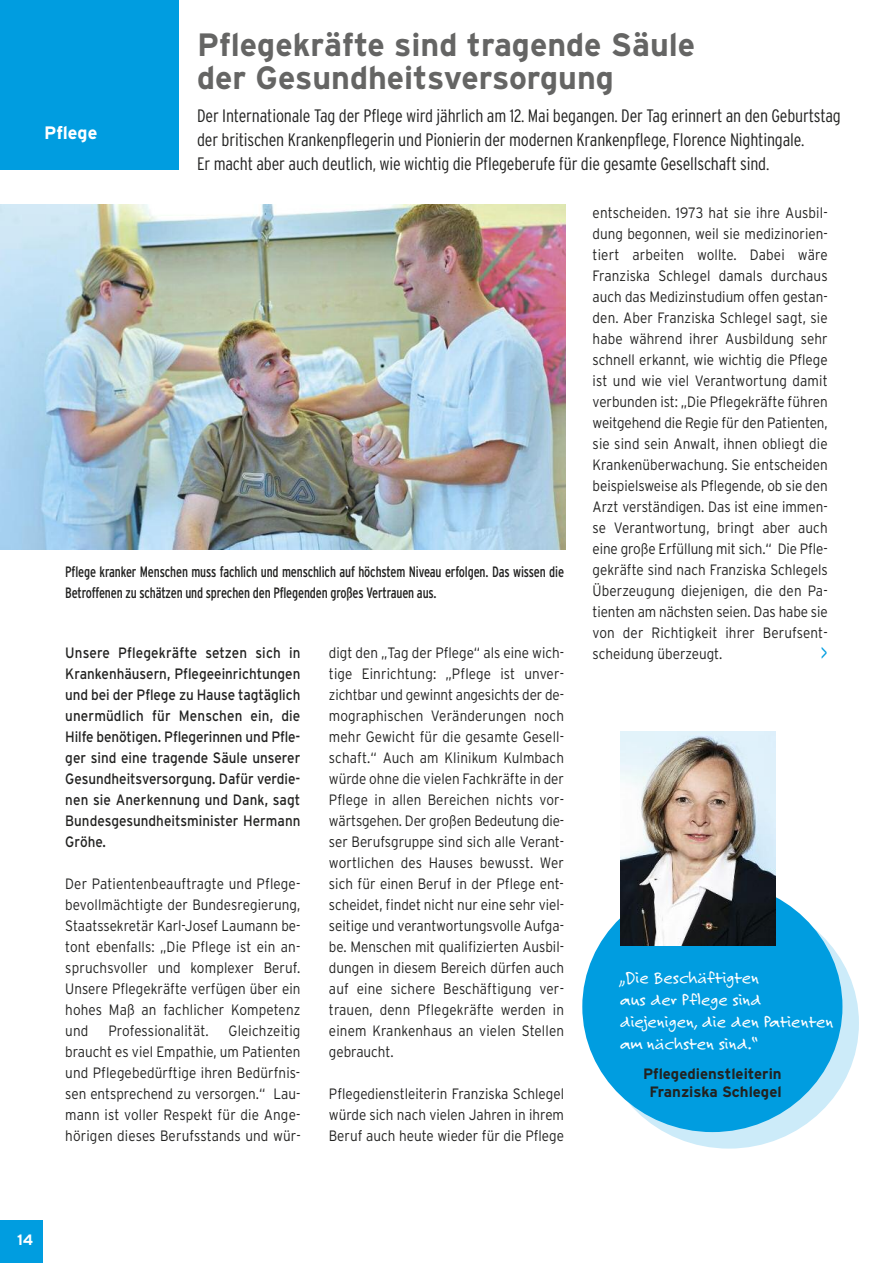
<style>
.page{position:relative;width:893px;height:1263px;background:#fff}
.page>*{position:absolute;margin:0;border:0;box-sizing:border-box;transform-origin:0 0}
.t1{font:700 32.25px/33px "Interstate";color:#656564}
.t2{font:300 21px "Interstate";color:#009de0;scale:.9 1}
.t3{font:300 condensed 18px/24px "Interstate";letter-spacing:-.01em;color:#222221}
.t4{font:18px/21.8px "Felt Tip Roman";color:#fff}
.t5{font:700 18px "Interstate";color:#fff}
.t6{font:300 15px/21px "Interstate";color:#222221;text-align:justify;scale:.9 1}
.t7{font:15px/21px "Interstate";color:#222221;text-align:justify;scale:.9 1}
.t8{font:condensed 15px/21px "Interstate";letter-spacing:-.01em;color:#222221;scale:.9 1}
.t9{font:700 15px/18px "Interstate";color:#222221;text-align:center}
.t10{font:700 15px "Interstate";color:#fff}
</style>
<div class="page">
<div style="left:0;top:1220px;width:43px;height:43px;background:#009de0"></div>
<div style="left:0;top:0;width:179px;height:170px;background:#009de0"></div>
<img style="left:0;top:204px;width:566px;height:345px">
<div style="left:599px;top:898px;width:260px;height:250px;background:#ccebf9;border-radius:50%"></div>
<div style="left:582px;top:881px;width:260px;height:251px;background:#009de0;border-radius:50%"></div>
<img style="left:621px;top:731px;width:154px;height:214px">
<p class="t5" style="left:44px;top:122px;width:55px">Pflege</p>
<h1 class="t1" style="left:197px;top:28px;width:500px">Pflegekräfte sind tragende Säule der Gesundheitsversorgung</h1>
<p class="t3" style="left:197px;top:103px;width:645px">Der Internationale Tag der Pflege wird jährlich am 12. Mai begangen. Der Tag erinnert an den Geburtstag der britischen Krankenpflegerin und Pionierin der modernen Krankenpflege, Florence Nightingale.<br>Er macht aber auch deutlich, wie wichtig die Pflegeberufe für die gesamte Gesellschaft sind.</p>
<p class="t8" style="left:65px;top:561px;width:556px">Pflege kranker Menschen muss fachlich und menschlich auf höchstem Niveau erfolgen. Das wissen die<br>Betroffenen zu schätzen und sprechen den Pflegenden großes Vertrauen aus.</p>
<p class="t7" style="left:65px;top:642px;width:263px">Unsere Pflegekräfte setzen sich in Krankenhäusern, Pflegeeinrichtungen und bei der Pflege zu Hause tagtäglich unermüdlich für Menschen ein, die Hilfe benötigen. Pflegerinnen und Pfle&shy;ger sind eine tragende Säule unserer Gesundheitsversorgung. Dafür verdie&shy;nen sie Anerkennung und Dank, sagt Bundesgesundheitsminister Hermann Gröhe.</p>
<p class="t6" style="left:65px;top:873px;width:263px">Der Patientenbeauftragte und Pflege&shy;bevollmächtigte der Bundesregierung, Staatssekretär Karl-Josef Laumann be&shy;tont ebenfalls: „Die Pflege ist ein an&shy;spruchsvoller und komplexer Beruf.<br>Unsere Pflegekräfte verfügen über ein hohes Maß an fachlicher Kompetenz und</p>
<p class="t6" style="left:65px;top:1020px;width:263px;text-indent:163px">Gleichzeitig braucht es viel Empathie, um Patienten und Pflegebedürftige ihren Bedürfnis&shy;sen entsprechend zu versorgen.“ Lau&shy;mann ist voller Respekt für die Ange&shy;hörigen dieses Berufsstands und wür-</p>
<p class="t6" style="left:108px;top:1020px;width:113px">Professionalität.</p>
<p class="t6" style="left:329px;top:642px;width:263px">digt den „Tag der Pflege“ als eine wich&shy;tige Einrichtung: „Pflege ist unver&shy;zichtbar und gewinnt angesichts der de&shy;mographischen Veränderungen noch mehr Gewicht für die gesamte Gesell&shy;schaft.“ Auch am Klinikum Kulmbach würde ohne die vielen Fachkräfte in der Pflege in allen Bereichen nichts vor&shy;wärtsgehen. Der großen Bedeutung die&shy;ser Berufsgruppe sind sich alle Verant&shy;wortlichen des Hauses bewusst. Wer sich für einen Beruf in der Pflege ent&shy;scheidet, findet nicht nur eine sehr viel&shy;seitige und verantwortungsvolle Aufga&shy;be. Menschen mit qualifizierten Ausbil&shy;dungen in diesem Bereich dürfen auch auf eine sichere Beschäftigung ver&shy;trauen, denn Pflegekräfte werden in einem Krankenhaus an vielen Stellen gebraucht.</p>
<p class="t6" style="left:329px;top:1083px;width:263px">Pflegedienstleiterin Franziska Schlegel würde sich nach vielen Jahren in ihrem Beruf auch heute wieder für die Pflege</p>
<p class="t6" style="left:593px;top:202px;width:263px">entscheiden. 1973 hat sie ihre Ausbil&shy;dung begonnen, weil sie medizinorien&shy;tiert arbeiten wollte. Dabei wäre Franziska Schlegel damals durchaus auch das Medizinstudium offen gestan&shy;den. Aber Franziska Schlegel sagt, sie habe während ihrer Ausbildung sehr schnell erkannt, wie wichtig die Pflege ist und wie viel Verantwortung damit verbunden ist: „Die Pflegekräfte führen weitgehend die Regie für den Patienten, sie sind sein Anwalt, ihnen obliegt die Krankenüberwachung. Sie entscheiden beispielsweise als Pflegende, ob sie den Arzt verständigen. Das ist eine immen&shy;se Verantwortung, bringt aber auch eine große Erfüllung mit sich.“ Die Pfle&shy;gekräfte sind nach Franziska Schlegels Überzeugung diejenigen, die den Pa&shy;tienten am nächsten seien. Das habe sie von der Richtigkeit ihrer Berufsent&shy;scheidung überzeugt.</p>
<h2 class="t2" style="left:820px;top:641px;width:10px">&gt;</h2>
<p class="t4" style="left:620px;top:966px;width:215px">„Die Beschäftigten<br>aus der Pflege sind diejenigen, die den Patienten am nächsten sind.“</p>
<p class="t9" style="left:643px;top:1064px;width:140px">Pflegedienstleiterin<br>Franziska Schlegel</p>
<p class="t10" style="left:17px;top:1231px;width:18px">14</p>
</div>
